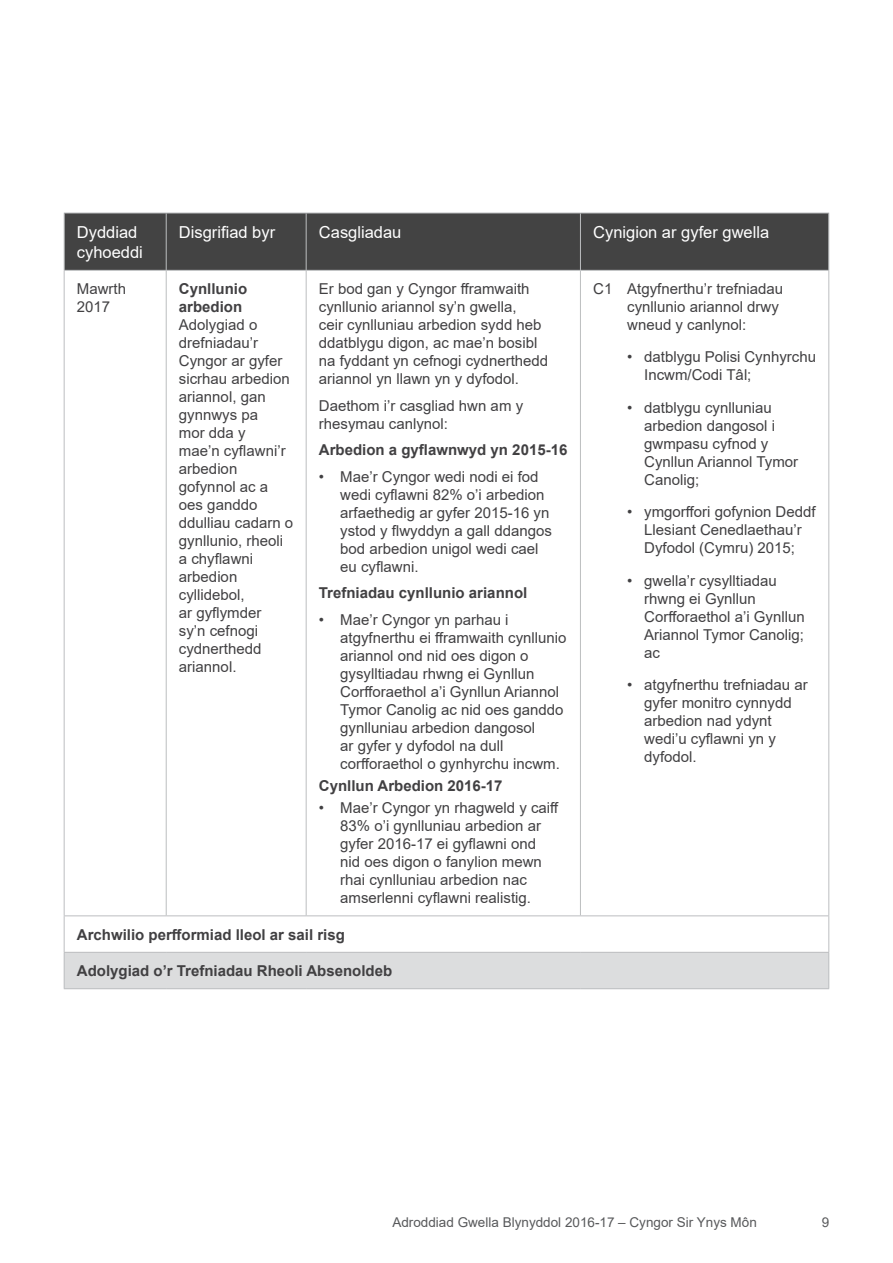
<style>
.page{position:relative;width:893px;height:1263px;background:#fff}
.page>*{position:absolute;margin:0;border:0;box-sizing:border-box;transform-origin:0 0}
.Table_header_text{font:16.5px/19.8px "Arial";color:#fff}
.Table_bullet_text{font:15px/18px "Arial";color:#414042}
.Table_text{font:15px/18px "Arial";color:#414042}
.Table_text-2{font:700 15px/18px "Arial";color:#414042}
.Table_bullet_text-2{font:700 15px "Arial";color:#414042}
.t1{font:13.5px "Arial";color:#58595b}
</style>
<div class="page">
<div style="left:65px;top:214px;width:763px;height:56px;background:#434343"></div>
<svg style="left:65px;top:271px;width:763px;height:681px"></svg>
<div style="left:64px;top:952px;width:765px;height:37px;background:#dcddde"></div>
<hr style="left:64px;top:213px;width:102px;height:1px;background:#bcbec0">
<hr style="left:64px;top:213px;width:1px;height:57px;background:#bcbec0">
<hr style="left:166px;top:213px;width:140px;height:1px;background:#bcbec0">
<hr style="left:166px;top:213px;width:1px;height:57px;background:#bcbec0">
<hr style="left:306px;top:213px;width:274px;height:1px;background:#bcbec0">
<hr style="left:306px;top:213px;width:1px;height:57px;background:#bcbec0">
<hr style="left:580px;top:213px;width:249px;height:1px;background:#bcbec0">
<hr style="left:580px;top:213px;width:1px;height:57px;background:#bcbec0">
<hr style="left:828px;top:213px;width:1px;height:57px;background:#bcbec0">
<hr style="left:64px;top:270px;width:102px;height:1px;background:#bcbec0">
<hr style="left:64px;top:271px;width:1px;height:644px;background:#bcbec0">
<hr style="left:166px;top:270px;width:140px;height:1px;background:#bcbec0">
<hr style="left:166px;top:271px;width:1px;height:644px;background:#bcbec0">
<hr style="left:306px;top:270px;width:274px;height:1px;background:#bcbec0">
<hr style="left:306px;top:271px;width:1px;height:644px;background:#bcbec0">
<hr style="left:580px;top:270px;width:249px;height:1px;background:#bcbec0">
<hr style="left:580px;top:271px;width:1px;height:644px;background:#bcbec0">
<hr style="left:828px;top:271px;width:1px;height:644px;background:#bcbec0">
<hr style="left:64px;top:915px;width:102px;height:1px;background:#bcbec0">
<hr style="left:64px;top:916px;width:1px;height:36px;background:#bcbec0">
<hr style="left:166px;top:915px;width:140px;height:1px;background:#bcbec0">
<hr style="left:306px;top:915px;width:274px;height:1px;background:#bcbec0">
<hr style="left:580px;top:915px;width:249px;height:1px;background:#bcbec0">
<hr style="left:828px;top:916px;width:1px;height:36px;background:#bcbec0">
<hr style="left:64px;top:952px;width:102px;height:1px;background:#bcbec0">
<hr style="left:64px;top:953px;width:1px;height:35px;background:#bcbec0">
<hr style="left:166px;top:952px;width:140px;height:1px;background:#bcbec0">
<hr style="left:306px;top:952px;width:274px;height:1px;background:#bcbec0">
<hr style="left:580px;top:952px;width:249px;height:1px;background:#bcbec0">
<hr style="left:828px;top:953px;width:1px;height:35px;background:#bcbec0">
<hr style="left:64px;top:988px;width:102px;height:1px;background:#bcbec0">
<hr style="left:166px;top:988px;width:140px;height:1px;background:#bcbec0">
<hr style="left:306px;top:988px;width:274px;height:1px;background:#bcbec0">
<hr style="left:580px;top:988px;width:249px;height:1px;background:#bcbec0">
<p class="Table_header_text" style="left:77px;top:222px;width:68px">Dyddiad cyhoeddi</p>
<p class="Table_header_text" style="left:179px;top:222px;width:98px">Disgrifiad byr</p>
<p class="Table_header_text" style="left:319px;top:222px;width:84px">Casgliadau</p>
<p class="Table_header_text" style="left:593px;top:222px;width:178px">Cynigion ar gyfer gwella</p>
<p class="Table_text" style="left:77px;top:280px;width:51px">Mawrth<br>2017</p>
<p class="Table_text-2" style="left:179px;top:280px;width:70px">Cynllunio arbedion</p>
<p class="Table_text" style="left:179px;top:316px;width:116px">Adolygiad o drefniadau’r<br>Cyngor ar gyfer sicrhau arbedion ariannol, gan gynnwys pa<br>mor dda y<br>mae’n cyflawni’r arbedion gofynnol ac a oes ganddo ddulliau cadarn o gynllunio, rheoli a chyflawni arbedion cyllidebol,<br>ar gyflymder<br>sy’n cefnogi cydnerthedd ariannol.</p>
<p class="Table_text" style="left:319px;top:280px;width:231px">Er bod gan y Cyngor fframwaith cynllunio ariannol sy’n gwella,<br>ceir cynlluniau arbedion sydd heb ddatblygu digon, ac mae’n bosibl na fyddant yn cefnogi cydnerthedd ariannol yn llawn yn y dyfodol.</p>
<p class="Table_text" style="left:319px;top:396px;width:206px">Daethom i’r casgliad hwn am y rhesymau canlynol:</p>
<p class="Table_bullet_text-2" style="left:319px;top:439px;width:250px">Arbedion a gyflawnwyd yn 2015-16</p>
<p class="Table_bullet_text" style="left:340px;top:467px;width:213px;text-indent:-21px">• Mae’r Cyngor wedi nodi ei fod wedi cyflawni 82% o’i arbedion arfaethedig ar gyfer 2015-16 yn ystod y flwyddyn a gall ddangos bod arbedion unigol wedi cael eu cyflawni.</p>
<p class="Table_bullet_text-2" style="left:319px;top:582px;width:210px">Trefniadau cynllunio ariannol</p>
<p class="Table_bullet_text" style="left:340px;top:610px;width:228px;text-indent:-21px">• Mae’r Cyngor yn parhau i atgyfnerthu ei fframwaith cynllunio ariannol ond nid oes digon o gysylltiadau rhwng ei Gynllun<br>Corfforaethol a’i Gynllun Ariannol<br>Tymor Canolig ac nid oes ganddo gynlluniau arbedion dangosol<br>ar gyfer y dyfodol na dull corfforaethol o gynhyrchu incwm.</p>
<p class="Table_bullet_text-2" style="left:319px;top:775px;width:185px">Cynllun Arbedion 2016-17</p>
<p class="Table_bullet_text" style="left:340px;top:799px;width:220px;text-indent:-21px">• Mae’r Cyngor yn rhagweld y caiff<br>83% o’i gynlluniau arbedion ar gyfer 2016-17 ei gyflawni ond nid oes digon o fanylion mewn rhai cynlluniau arbedion nac amserlenni cyflawni realistig.</p>
<p class="Table_bullet_text" style="left:627px;top:280px;width:157px;text-indent:-34px">C1 Atgyfnerthu’r trefniadau cynllunio ariannol drwy wneud y canlynol:</p>
<p class="Table_bullet_text" style="left:644px;top:348px;width:173px;text-indent:-17px">• datblygu Polisi Cynhyrchu<br>Incwm/Codi Tâl;</p>
<p class="Table_bullet_text" style="left:644px;top:399px;width:155px;text-indent:-17px">• datblygu cynlluniau arbedion dangosol i gwmpasu cyfnod y<br>Cynllun Ariannol Tymor<br>Canolig;</p>
<p class="Table_bullet_text" style="left:627px;top:503px;width:190px;text-align:center">• ymgorffori gofynion Deddf<br>Llesiant Cenedlaethau’r<br>Dyfodol (Cymru) 2015;</p>
<p class="Table_bullet_text" style="left:644px;top:571px;width:162px;text-indent:-17px">• gwella’r cysylltiadau rhwng ei Gynllun<br>Corfforaethol a’i Gynllun<br>Ariannol Tymor Canolig; ac</p>
<p class="Table_bullet_text" style="left:644px;top:676px;width:165px;text-indent:-17px">• atgyfnerthu trefniadau ar gyfer monitro cynnydd arbedion nad ydynt wedi’u cyflawni yn y dyfodol.</p>
<p class="Table_text-2" style="left:77px;top:925px;width:270px">Archwilio perfformiad lleol ar sail risg</p>
<p class="Table_text-2" style="left:77px;top:962px;width:317px">Adolygiad o’r Trefniadau Rheoli Absenoldeb</p>
<p class="t1" style="left:392px;top:1213px;width:366px">Adroddiad Gwella Blynyddol 2016-17 – Cyngor Sir Ynys Môn</p>
<p class="t1" style="left:822px;top:1213px;width:9px">9</p>
</div>
